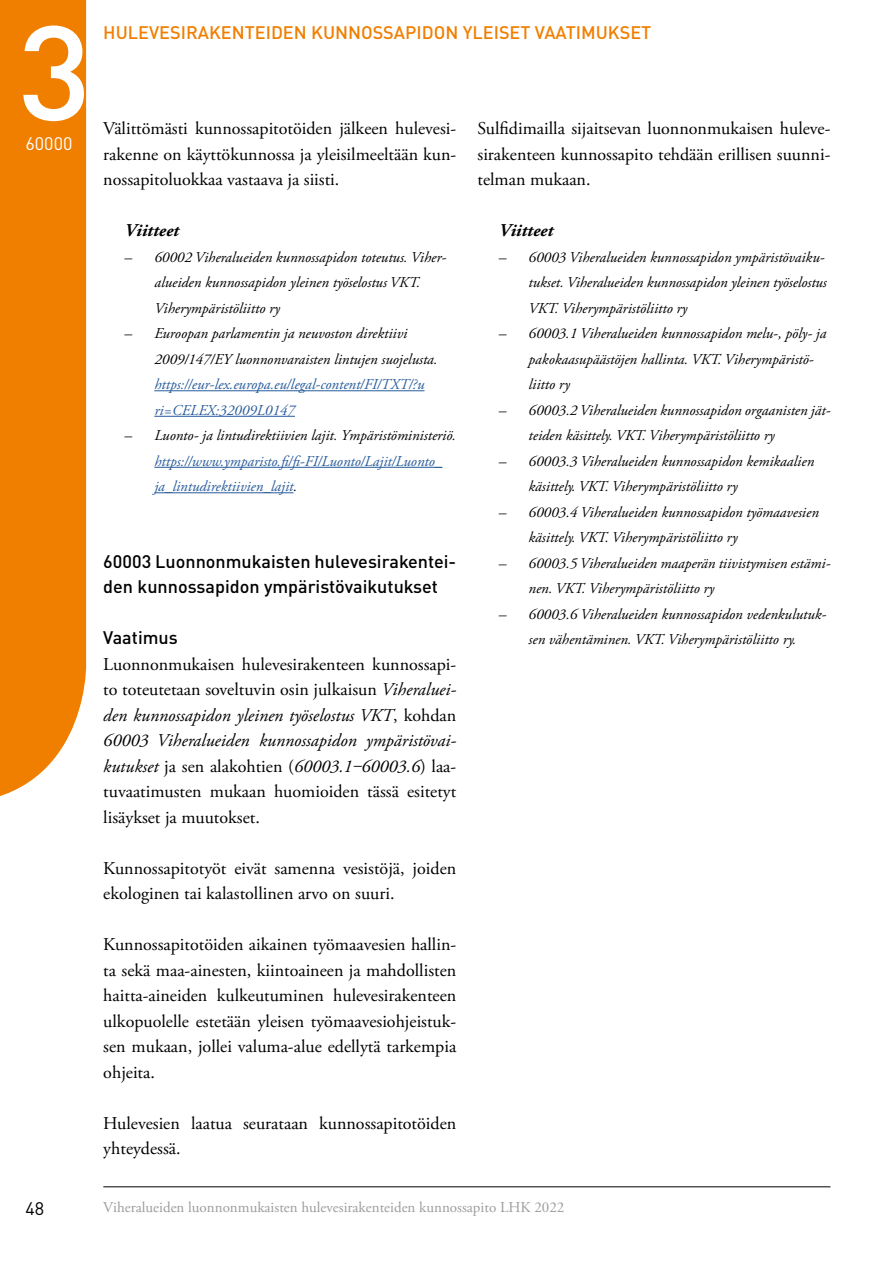
<style>
.page{position:relative;width:893px;height:1263px;background:#fff}
.page>*{position:absolute;margin:0;border:0;box-sizing:border-box;transform-origin:0 0}
.t1{font:18px/25.5px "Adobe Garamond Pro";color:#000;text-align:justify}
.t2{font:500 18px/25.5px "DINOT";color:#000}
.t3{font:500 18px "DINOT";color:#f07f00}
.t4{font:italic 700 18px "Adobe Garamond Pro";color:#000}
.t5{font:18px "DINOT";color:#fff}
.t6{font:18px "DINOT";color:#000}
.t7{font:italic 15px/25.5px "Adobe Garamond Pro";color:#000}
.t8{font:italic 15px/25.5px "Adobe Garamond Pro";color:#275b9b}
.t9{font:15px "Adobe Garamond Pro";color:#9d9d9c}
.s1{color:#000}
.s2{font-style:italic}
</style>
<div class="page">
<svg style="left:0;top:0;width:87px;height:796px;background:#f18813"></svg>
<svg style="left:23px;top:26px;width:61px;height:95px"></svg>
<hr style="left:103px;top:1186px;width:727px;height:1px;background:#000">
<hr style="left:154px;top:390px;width:271px;height:1px;background:#275b9b">
<hr style="left:154px;top:416px;width:141px;height:1px;background:#275b9b">
<hr style="left:154px;top:467px;width:288px;height:1px;background:#275b9b">
<hr style="left:154px;top:492px;width:139px;height:1px;background:#275b9b">
<p class="t3" style="left:103px;top:21px;width:550px">HULEVESIRAKENTEIDEN KUNNOSSAPIDON YLEISET VAATIMUKSET</p>
<p class="t5" style="left:26px;top:132px;width:48px">60000</p>
<p class="t6" style="left:26px;top:1197px;width:20px">48</p>
<p class="t1" style="left:103px;top:116px;width:354px">Välittömästi kunnossapitotöiden jälkeen hulevesi&shy;rakenne on käyttökunnossa ja yleisilmeeltään kun&shy;nossapitoluokkaa vastaava ja siisti.</p>
<p class="t4" style="left:125px;top:220px;width:56px">Viitteet</p>
<p class="t7" style="left:154px;top:245px;width:293px;text-indent:-30px">– 60002 Viheralueiden kunnossapidon toteutus. Viher&shy;alueiden kunnossapidon yleinen työselostus VKT.<br>Viherympäristöliitto ry</p>
<p class="t7" style="left:154px;top:321px;width:285px;text-indent:-30px">– Euroopan parlamentin ja neuvoston direktiivi<br>2009/147/EY luonnonvaraisten lintujen suojelusta.</p>
<p class="t8" style="left:154px;top:372px;width:272px">https://eur-lex.europa.eu/legal-content/FI/TXT/?u ri=CELEX:32009L0147</p>
<p class="t7" style="left:125px;top:423px;width:333px">– Luonto- ja lintudirektiivien lajit. Ympäristöministeriö.</p>
<p class="t8" style="left:154px;top:449px;width:289px">https://www.ymparisto.fi/fi-FI/Luonto/Lajit/Luonto_ ja_lintudirektiivien_lajit<span class="s1">.</span></p>
<p class="t2" style="left:103px;top:548px;width:354px">60003 Luonnonmukaisten hulevesirakentei&shy;den kunnossapidon ympäristövaikutukset</p>
<p class="t2" style="left:103px;top:625px;width:76px">Vaatimus</p>
<p class="t1" style="left:103px;top:652px;width:354px">Luonnonmukaisen hulevesirakenteen kunnossapi&shy;to toteutetaan soveltuvin osin julkaisun <span class="s2">Viheraluei&shy;den kunnossapidon yleinen työselostus VKT</span>, kohdan <span class="s2">60003 Viheralueiden kunnossapidon ympäristövai&shy;kutukset</span> ja sen alakohtien (<span class="s2">60003.1‒60003.6</span>) laa&shy;tuvaatimusten mukaan huomioiden tässä esitetyt lisäykset ja muutokset.</p>
<p class="t1" style="left:103px;top:856px;width:354px">Kunnossapitotyöt eivät samenna vesistöjä, joiden ekologinen tai kalastollinen arvo on suuri.</p>
<p class="t1" style="left:103px;top:932px;width:354px">Kunnossapitotöiden aikainen työmaavesien hallin&shy;ta sekä maa-ainesten, kiintoaineen ja mahdollisten haitta-aineiden kulkeutuminen hulevesirakenteen ulkopuolelle estetään yleisen työmaavesiohjeistuk&shy;sen mukaan, jollei valuma-alue edellytä tarkempia ohjeita.</p>
<p class="t1" style="left:103px;top:1111px;width:354px">Hulevesien laatua seurataan kunnossapitotöiden yhteydessä.</p>
<p class="t1" style="left:477px;top:116px;width:354px">Sulfidimailla sijaitsevan luonnonmukaisen huleve&shy;sirakenteen kunnossapito tehdään erillisen suunni&shy;telman mukaan.</p>
<p class="t4" style="left:499px;top:220px;width:56px">Viitteet</p>
<p class="t7" style="left:529px;top:245px;width:300px;text-indent:-30px">– 60003 Viheralueiden kunnossapidon ympäristövaiku&shy;tukset. Viheralueiden kunnossapidon yleinen työselostus<br>VKT. Viherympäristöliitto ry</p>
<p class="t7" style="left:529px;top:321px;width:299px;text-indent:-30px">– 60003.1 Viheralueiden kunnossapidon melu-, pöly- ja pakokaasupäästöjen hallinta. VKT. Viherympäristö&shy;liitto ry</p>
<p class="t7" style="left:529px;top:398px;width:303px;text-indent:-30px">– 60003.2 Viheralueiden kunnossapidon orgaanisten jät&shy;teiden käsittely. VKT. Viherympäristöliitto ry</p>
<p class="t7" style="left:529px;top:449px;width:287px;text-indent:-30px">– 60003.3 Viheralueiden kunnossapidon kemikaalien käsittely. VKT. Viherympäristöliitto ry</p>
<p class="t7" style="left:529px;top:500px;width:292px;text-indent:-30px">– 60003.4 Viheralueiden kunnossapidon työmaavesien käsittely. VKT. Viherympäristöliitto ry</p>
<p class="t7" style="left:529px;top:551px;width:303px;text-indent:-30px">– 60003.5 Viheralueiden maaperän tiivistymisen estämi&shy;nen. VKT. Viherympäristöliitto ry</p>
<p class="t7" style="left:499px;top:602px;width:329px;text-align:center">– 60003.6 Viheralueiden kunnossapidon vedenkulutuk&shy;sen vähentäminen. VKT. Viherympäristöliitto ry.</p>
<p class="t9" style="left:103px;top:1198px;width:462px">Viheralueiden luonnonmukaisten hulevesirakenteiden kunnossapito LHK 2022</p>
</div>
